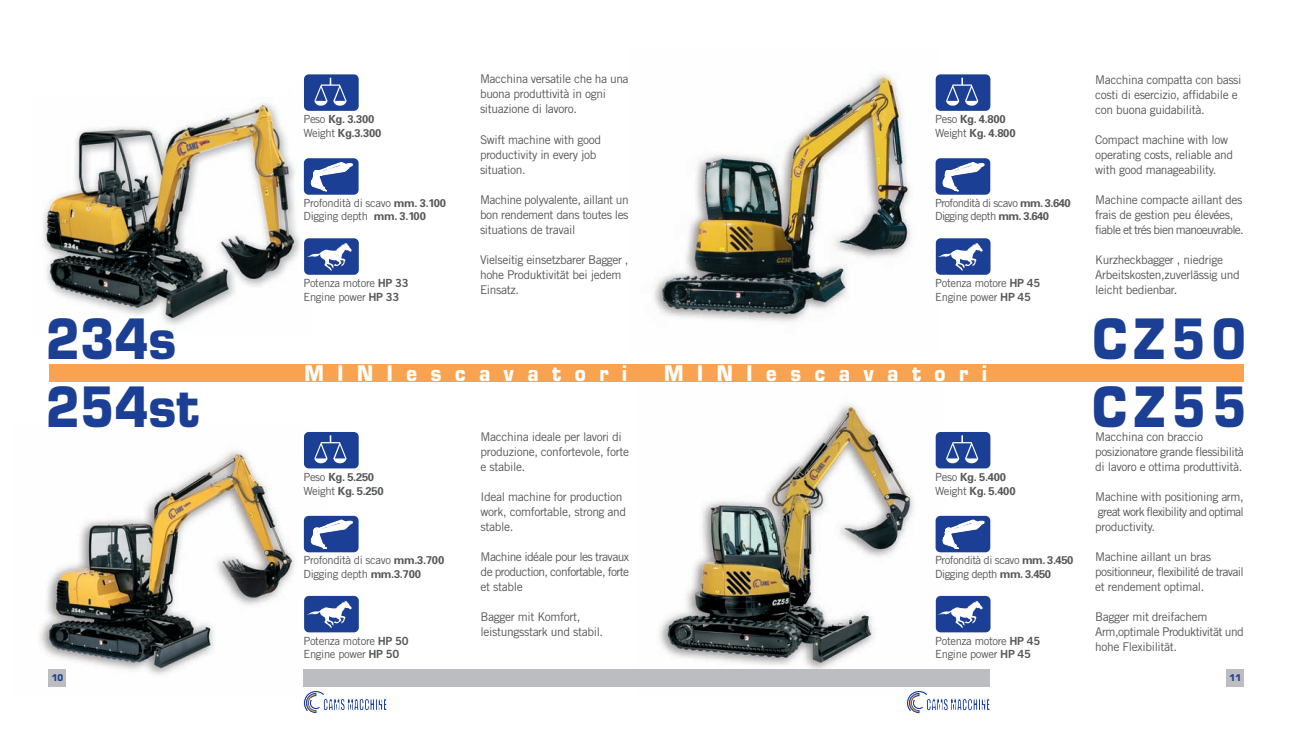
<style>
.page{position:relative;width:1293px;height:745px;background:#fff}
.page>*{position:absolute;margin:0;border:0;box-sizing:border-box;transform-origin:0 0}
.t1{font:700 54px/67.3px "Eurostile";color:#1b3f94;scale:.88 1}
.t2{font:700 54px/67.8px "Eurostile";letter-spacing:.135em;color:#1b3f94;scale:.88 1}
.t3{font:700 21px "Eurostile";letter-spacing:.735em;color:#fff;scale:.88 1}
.t4{font:12px/15px "Trade Gothic";letter-spacing:-.03em;color:#57585a}
.t5{font:11.25px/13.5px "Trade Gothic";letter-spacing:-.03em;color:#57585a}
.t6{font:700 11.25px/13.5px "Univers";letter-spacing:-.03em;color:#57585a}
.t7{font:11.25px/13.5px "Trade Gothic";letter-spacing:-.055em;color:#57585a}
.t8{font:700 9px "Eurostile";color:#1b3f94;scale:.88 1}
.s1{font-family:"Trade Gothic";font-weight:400}
.s2{font-family:"Univers";font-weight:700}
.s3{font-family:"Trade Gothic Bold Two"}
</style>
<div class="page">
<img style="left:636px;top:397px;width:308px;height:290px">
<img style="left:654px;top:73px;width:285px;height:249px">
<img style="left:43px;top:101px;width:268px;height:224px">
<img style="left:39px;top:449px;width:287px;height:238px">
<div style="left:49px;top:364px;width:1195px;height:17px;background:#f9a350"></div>
<div style="left:1226px;top:669px;width:17px;height:17px;background:#bcbdc0"></div>
<div style="left:49px;top:669px;width:17px;height:17px;background:#bcbdc0"></div>
<svg style="left:304px;top:74px;width:55px;height:37px"></svg>
<div style="left:305px;top:75px;width:53px;height:35px;background:#1b3f94;border-radius:4px"></div>
<svg style="left:314px;top:78px;width:32px;height:28px"></svg>
<div style="left:304px;top:238px;width:55px;height:36px;background:#1b3f94;border:2px solid #1b3f94;border-radius:4px"></div>
<img style="left:305px;top:241px;width:49px;height:32px">
<div style="left:304px;top:158px;width:54px;height:36px;background:#1b3f94;border:2px solid #1b3f94;border-radius:4px"></div>
<svg style="left:310px;top:162px;width:43px;height:29px"></svg>
<svg style="left:935px;top:74px;width:55px;height:37px"></svg>
<div style="left:936px;top:75px;width:53px;height:35px;background:#1b3f94;border-radius:4px"></div>
<svg style="left:946px;top:78px;width:32px;height:28px"></svg>
<div style="left:936px;top:238px;width:54px;height:36px;background:#1b3f94;border:2px solid #1b3f94;border-radius:4px"></div>
<img style="left:936px;top:241px;width:50px;height:32px">
<div style="left:935px;top:158px;width:55px;height:36px;background:#1b3f94;border:2px solid #1b3f94;border-radius:4px"></div>
<svg style="left:942px;top:162px;width:42px;height:29px"></svg>
<svg style="left:304px;top:431px;width:55px;height:37px"></svg>
<div style="left:305px;top:432px;width:53px;height:35px;background:#1b3f94;border-radius:4px"></div>
<svg style="left:314px;top:435px;width:32px;height:28px"></svg>
<div style="left:304px;top:595px;width:55px;height:37px;background:#1b3f94;border:2px solid #1b3f94;border-radius:4px"></div>
<img style="left:305px;top:598px;width:49px;height:32px">
<div style="left:304px;top:515px;width:54px;height:37px;background:#1b3f94;border:2px solid #1b3f94;border-radius:4px"></div>
<svg style="left:310px;top:519px;width:43px;height:29px"></svg>
<svg style="left:935px;top:431px;width:55px;height:37px"></svg>
<div style="left:936px;top:432px;width:53px;height:35px;background:#1b3f94;border-radius:4px"></div>
<svg style="left:946px;top:435px;width:32px;height:28px"></svg>
<div style="left:936px;top:595px;width:54px;height:37px;background:#1b3f94;border:2px solid #1b3f94;border-radius:4px"></div>
<img style="left:936px;top:598px;width:50px;height:32px">
<div style="left:935px;top:515px;width:55px;height:37px;background:#1b3f94;border:2px solid #1b3f94;border-radius:4px"></div>
<svg style="left:942px;top:519px;width:42px;height:29px"></svg>
<div style="left:303px;top:669px;width:687px;height:17px;background:#bcbdc0"></div>
<svg style="left:906px;top:690px;width:84px;height:22px"></svg>
<svg style="left:303px;top:690px;width:84px;height:22px"></svg>
<p class="t6" style="left:303px;top:114px;width:79px"><span class="s1">Peso</span> Kg. 3.300<br><span class="s1">Weight</span> Kg.3.300</p>
<p class="t5" style="left:303px;top:197px;width:144px">Profondità di scavo <span class="s2">mm. 3.100<br></span>Digging depth <span class="s2">mm. 3.100</span></p>
<p class="t5" style="left:303px;top:277px;width:107px">Potenza motore <span class="s3">HP 33<br></span>Engine power <span class="s3">HP 33</span></p>
<p class="t4" style="left:480px;top:73px;width:150px">Macchina versatile che ha una buona produttività in ogni situazione di lavoro.</p>
<p class="t4" style="left:480px;top:133px;width:123px">Swift machine with good productivity in every job situation.</p>
<p class="t4" style="left:480px;top:193px;width:150px;text-align:justify">Machine polyvalente, aillant un bon rendement dans toutes les situations de travail</p>
<p class="t4" style="left:480px;top:253px;width:150px">Vielseitig einsetzbarer Bagger , hohe Produktivität bei jedem<br>Einsatz.</p>
<p class="t6" style="left:935px;top:114px;width:82px"><span class="s1">Peso</span> Kg. 4.800<br><span class="s1">Weight</span> Kg. 4.800</p>
<p class="t7" style="left:935px;top:197px;width:137px">Profondità di scavo <span class="s2">mm. 3.640<br></span>Digging depth <span class="s2">mm. 3.640</span></p>
<p class="t5" style="left:935px;top:277px;width:107px">Potenza motore <span class="s3">HP 45<br></span>Engine power <span class="s3">HP 45</span></p>
<p class="t4" style="left:1095px;top:73px;width:148px">Macchina compatta con bassi costi di esercizio, affidabile e con buona guidabilità.</p>
<p class="t4" style="left:1095px;top:133px;width:139px">Compact machine with low operating costs, reliable and with good manageability.</p>
<p class="t4" style="left:1095px;top:193px;width:150px">Machine compacte aillant des frais de gestion peu élevées, fiable et trés bien manoeuvrable.</p>
<p class="t4" style="left:1095px;top:253px;width:146px">Kurzheckbagger , niedrige<br>Arbeitskosten,zuverlässig und leicht bedienbar.</p>
<h1 class="t1" style="left:46px;top:311px;width:176px">234s<br>254st</h1>
<h1 class="t2" style="left:1092px;top:311px;width:177px">CZ50<br>CZ55</h1>
<h2 class="t3" style="left:304px;top:365px;width:368px">MINIescavatori</h2>
<h2 class="t3" style="left:664px;top:365px;width:368px">MINIescavatori</h2>
<p class="t6" style="left:303px;top:471px;width:82px"><span class="s1">Peso</span> Kg. 5.250<br><span class="s1">Weight</span> Kg. 5.250</p>
<p class="t5" style="left:303px;top:554px;width:142px">Profondità di scavo <span class="s2">mm.3.700<br></span>Digging depth <span class="s2">mm.3.700</span></p>
<p class="t5" style="left:303px;top:634px;width:107px">Potenza motore <span class="s3">HP 50<br></span>Engine power <span class="s3">HP 50</span></p>
<p class="t4" style="left:480px;top:430px;width:150px">Macchina ideale per lavori di produzione, confortevole, forte e stabile.</p>
<p class="t4" style="left:480px;top:490px;width:147px">Ideal machine for production work, comfortable, strong and stable.</p>
<p class="t4" style="left:480px;top:550px;width:150px;text-align:justify">Machine idéale pour les travaux de production, confortable, forte et stable</p>
<p class="t4" style="left:480px;top:610px;width:124px">Bagger mit Komfort, leistungsstark und stabil.</p>
<p class="t6" style="left:935px;top:471px;width:82px"><span class="s1">Peso</span> Kg. 5.400<br><span class="s1">Weight</span> Kg. 5.400</p>
<p class="t5" style="left:935px;top:554px;width:140px">Profondità di scavo <span class="s2">mm. 3.450<br></span>Digging depth <span class="s2">mm. 3.450</span></p>
<p class="t5" style="left:935px;top:634px;width:107px">Potenza motore <span class="s3">HP 45<br></span>Engine power <span class="s3">HP 45</span></p>
<p class="t4" style="left:1095px;top:430px;width:150px">Macchina con braccio posizionatore grande flessibilità di lavoro e ottima produttività.</p>
<p class="t4" style="left:1095px;top:490px;width:150px;text-align:justify">Machine with positioning arm, great work flexibility and optimal productivity.</p>
<p class="t4" style="left:1095px;top:550px;width:150px">Machine aillant un bras positionneur, flexibilité de travail et rendement optimal.</p>
<p class="t4" style="left:1095px;top:610px;width:150px">Bagger mit dreifachem<br>Arm,optimale Produktivität und hohe Flexibilität.</p>
<p class="t8" style="left:52px;top:674px;width:15px">10</p>
<p class="t8" style="left:1229px;top:674px;width:15px">11</p>
</div>
